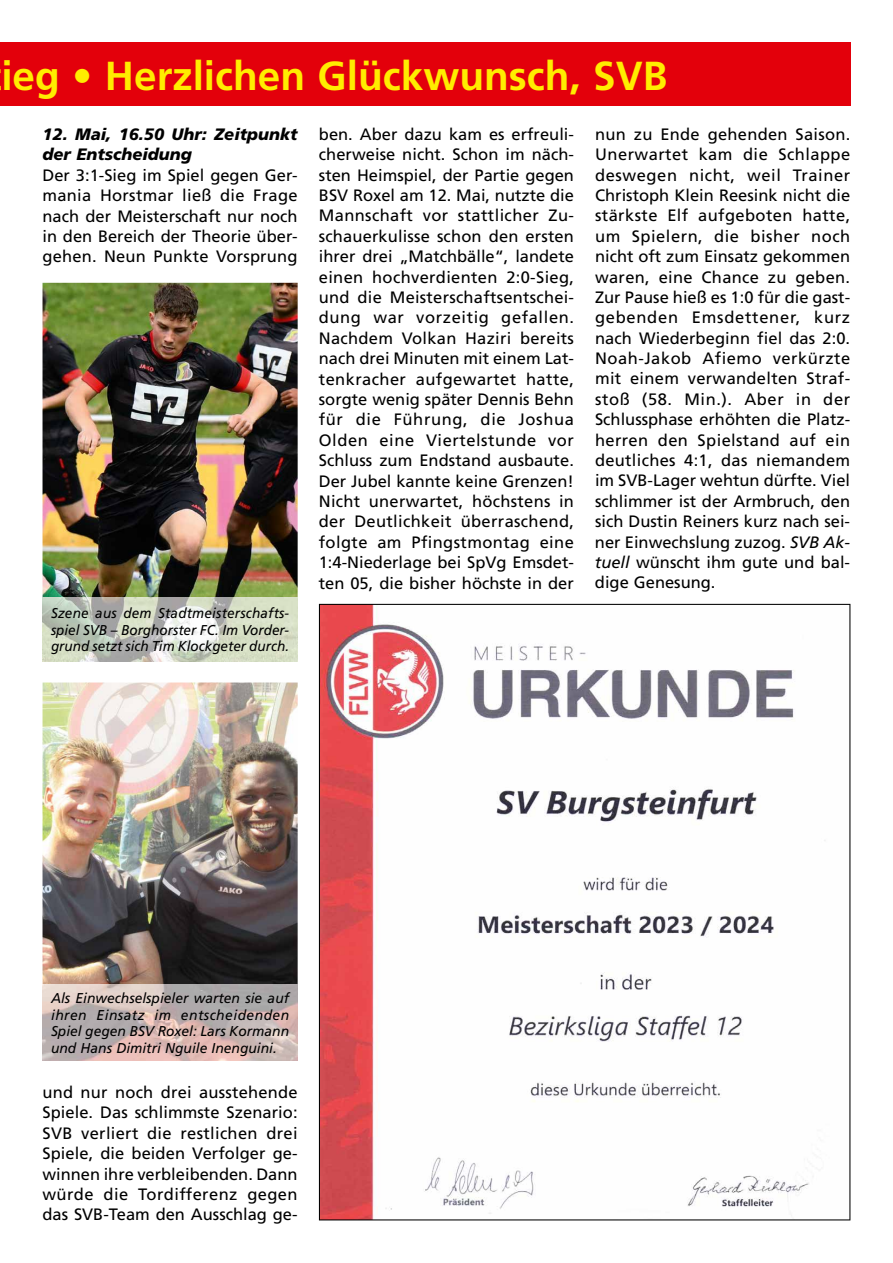
<style>
.page{position:relative;width:893px;height:1263px;background:#fff}
.page>*{position:absolute;margin:0;border:0;box-sizing:border-box;transform-origin:0 0}
.t1{font:700 40.5px "Frutiger LT Std";color:#ffed00}
.t2{font:16.5px/20.4px "Frutiger LT Std";color:#000;text-align:justify}
.t3{font:italic 900 16.5px/20.4px "Frutiger LT Std";color:#000}
.t4{font:italic 14.25px/16.5px "Frutiger LT Std";color:#000;text-align:justify}
.t5{font:italic 14.25px/16.5px "Frutiger LT Std";color:#000;text-align:justify;scale:.95 1}
.s1{font-style:italic}
</style>
<div class="page">
<div style="left:0;top:43px;width:850px;height:63px;background:#e3000b"></div>
<img style="left:43px;top:283px;width:255px;height:314px">
<img style="left:43px;top:597px;width:255px;height:64px">
<img style="left:43px;top:682px;width:255px;height:302px">
<img style="left:42px;top:984px;width:256px;height:77px">
<svg style="left:319px;top:604px;width:531px;height:616px"></svg>
<h1 class="t1" style="left:1px;top:52px;width:668px">ieg • Herzlichen Glückwunsch, SVB</h1>
<p class="t3" style="left:42px;top:124px;width:257px">12. Mai, 16.50 Uhr: Zeitpunkt der Entscheidung</p>
<p class="t2" style="left:42px;top:165px;width:257px">Der 3:1-Sieg im Spiel gegen Ger&shy;mania Horstmar ließ die Frage nach der Meisterschaft nur noch in den Bereich der Theorie über&shy;gehen. Neun Punkte Vorsprung</p>
<p class="t5" style="left:51px;top:605px;width:252px">Szene aus dem Stadtmeisterschafts&shy;spiel SVB – Borghorster FC. Im Vorder&shy;grund setzt sich Tim Klockgeter durch.</p>
<p class="t2" style="left:319px;top:124px;width:257px">ben. Aber dazu kam es erfreuli&shy;cherweise nicht. Schon im näch&shy;sten Heimspiel, der Partie gegen BSV Roxel am 12. Mai, nutzte die Mannschaft vor stattlicher Zu&shy;schauerkulisse schon den ersten ihrer drei „Matchbälle“, landete einen hochverdienten 2:0-Sieg, und die Meisterschaftsentschei&shy;dung war vorzeitig gefallen.<br>Nachdem Volkan Haziri bereits nach drei Minuten mit einem Lat&shy;tenkracher aufgewartet hatte, sorgte wenig später Dennis Behn für die Führung, die Joshua Olden eine Viertelstunde vor Schluss zum Endstand ausbaute.<br>Der Jubel kannte keine Grenzen!<br>Nicht unerwartet, höchstens in der Deutlichkeit überraschend, folgte am Pfingstmontag eine 1:4-Niederlage bei SpVg Emsdet&shy;ten 05, die bisher höchste in der</p>
<p class="t2" style="left:595px;top:124px;width:257px">nun zu Ende gehenden Saison.<br>Unerwartet kam die Schlappe deswegen nicht, weil Trainer Christoph Klein Reesink nicht die stärkste Elf aufgeboten hatte, um Spielern, die bisher noch nicht oft zum Einsatz gekommen waren, eine Chance zu geben.<br>Zur Pause hieß es 1:0 für die gast&shy;gebenden Emsdettener, kurz nach Wiederbeginn fiel das 2:0.<br>Noah-Jakob Afiemo verkürzte mit einem verwandelten Straf&shy;stoß (58. Min.). Aber in der Schlussphase erhöhten die Platz&shy;herren den Spielstand auf ein deutliches 4:1, das niemandem im SVB-Lager wehtun dürfte. Viel schlimmer ist der Armbruch, den sich Dustin Reiners kurz nach sei&shy;ner Einwechslung zuzog. <span class="s1">SVB Ak&shy;tuell</span> wünscht ihm gute und bal&shy;dige Genesung.</p>
<p class="t4" style="left:51px;top:990px;width:240px">Als Einwechselspieler warten sie auf ihren Einsatz im entscheidenden Spiel gegen BSV Roxel: Lars Kormann und Hans Dimitri Nguile Inenguini.</p>
<p class="t2" style="left:42px;top:1082px;width:257px">und nur noch drei ausstehende Spiele. Das schlimmste Szenario:<br>SVB verliert die restlichen drei Spiele, die beiden Verfolger ge&shy;winnen ihre verbleibenden. Dann würde die Tordifferenz gegen das SVB-Team den Ausschlag ge-</p>
</div>
